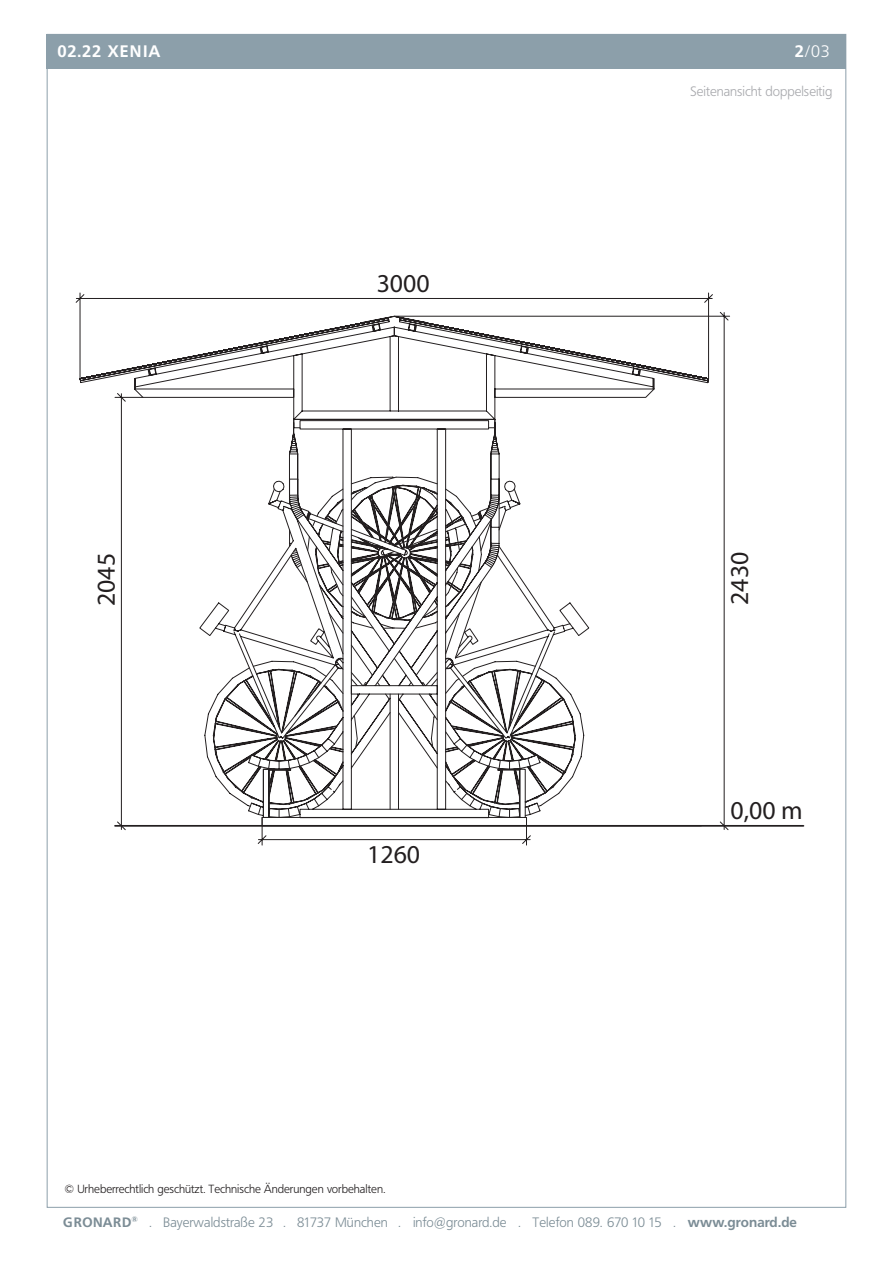
<style>
.page{position:relative;width:893px;height:1263px;background:#fff}
.page>*{position:absolute;margin:0;border:0;box-sizing:border-box;transform-origin:0 0}
.t1{font:25.8px "Myriad Pro";color:#231f20}
.t2{font:700 16.5px "Frutiger BQ";letter-spacing:.06em;color:#fff}
.t3{font:300 16.5px "Frutiger BQ";color:#fff}
.t4{font:300 13.5px "Frutiger BQ";letter-spacing:.01em;color:#7b8c95}
.t5{font:300 13.5px "Frutiger BQ";color:#a8a9ad}
.t6{font:300 11.7px "Frutiger BQ";color:#231f20}
.s1{font-weight:700}
</style>
<div class="page">
<div style="left:47px;top:34px;width:799px;height:1174px;background:#fff;border:1px solid #8c9faa"></div>
<div style="left:47px;top:34px;width:799px;height:34px;background:#8c9faa"></div>
<svg style="left:76px;top:293px;width:637px;height:552px"></svg>
<hr style="left:115px;top:825px;width:688px;height:2px;background:#231f20">
<svg style="left:115px;top:312px;width:615px;height:518px"></svg>
<p class="t2" style="left:57px;top:42px;width:105px">02.22 xenia</p>
<p class="t3" style="left:795px;top:42px;width:37px"><span class="s1">2</span>/03</p>
<h1 class="t1" style="left:377px;top:268px;width:55px">3000</h1>
<p class="t5" style="left:691px;top:83px;width:143px">Seitenansicht doppelseitig</p>
<h1 class="t1" style="left:90px;top:606px;width:55px;rotate:-90deg">2045</h1>
<h1 class="t1" style="left:723px;top:605px;width:55px;rotate:-90deg">2430</h1>
<h1 class="t1" style="left:367px;top:839px;width:55px">1260</h1>
<p class="t6" style="left:64px;top:1182px;width:322px">© Urheberrechtlich geschützt. Technische Änderungen vorbehalten.</p>
<h1 class="t1" style="left:731px;top:794px;width:74px">0,00 m</h1>
<p class="t4" style="left:63px;top:1214px;width:735px"><span class="s1">GRONARD</span><sup>®</sup> . Bayerwaldstraße 23 . 81737 München . info@gronard.de . Telefon 089. 670 10 15 . <span class="s1">www.gronard.de</span></p>
</div>
